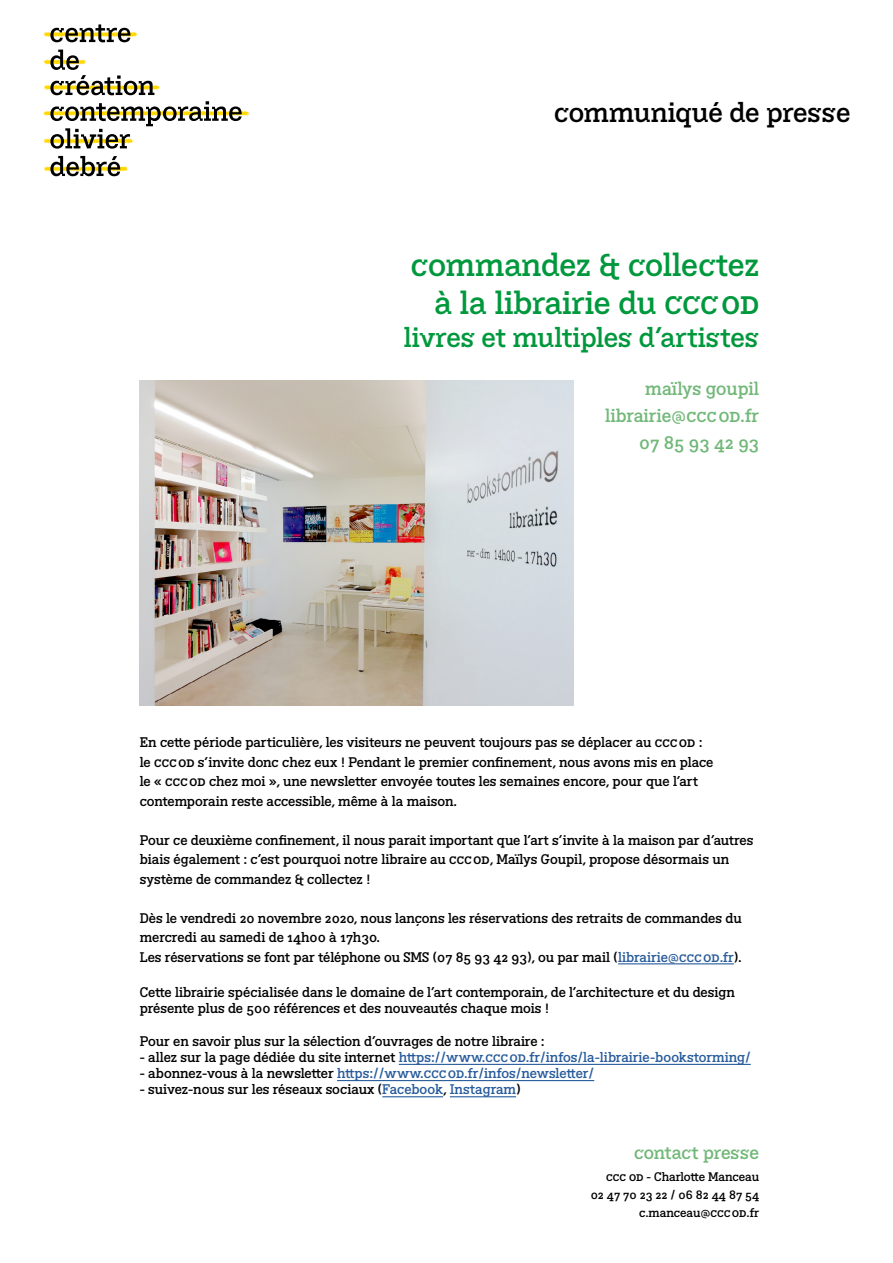
<style>
.page{position:relative;width:893px;height:1263px;background:#fff}
.page>*{position:absolute;margin:0;border:0;box-sizing:border-box;transform-origin:0 0}
.t1{font:31.5px "BVHCCCOD Titrage";letter-spacing:-.01em;color:#00983d}
.t2{font:27px "BVHCCCOD Titrage";color:#00983d}
.t3{font:27px "BVHCCCOD Titrage";letter-spacing:-.01em;color:#000}
.t4{font:18px/27px "BVHCCCOD";color:#72b879;text-align:right}
.t5{font:18px "BVHCCCOD Titrage";letter-spacing:-.01em;color:#72b879}
.t6{font:13.5px/19.5px "BVHCCCOD";letter-spacing:-.005em;color:#000}
.t7{font:13.5px "BVHCCCOD";letter-spacing:-.005em;color:#275b9b}
.t8{font:12px/18px "BVHCCCOD";letter-spacing:-.005em;color:#000;text-align:right}
.s1{color:#275b9b}
.s2{color:#000}
</style>
<div class="page">
<img style="left:43px;top:31px;width:207px;height:141px">
<svg style="left:50px;top:24px;width:80px;height:18px"></svg>
<svg style="left:50px;top:50px;width:104px;height:45px"></svg>
<svg style="left:50px;top:101px;width:192px;height:48px"></svg>
<svg style="left:50px;top:156px;width:70px;height:20px"></svg>
<hr style="left:618px;top:963px;width:116px;height:1px;background:#275b9b">
<hr style="left:399px;top:1064px;width:352px;height:1px;background:#275b9b">
<hr style="left:337px;top:1080px;width:257px;height:1px;background:#275b9b">
<hr style="left:382px;top:1096px;width:61px;height:1px;background:#275b9b">
<hr style="left:450px;top:1096px;width:66px;height:1px;background:#275b9b">
<img style="left:140px;top:380px;width:434px;height:326px">
<h2 class="t3" style="left:554px;top:94px;width:298px">communiqué de presse</h2>
<h1 class="t1" style="left:411px;top:244px;width:350px">commandez &amp; collectez</h1>
<h1 class="t1" style="left:434px;top:282px;width:326px">à la librairie du cccod</h1>
<h2 class="t2" style="left:404px;top:319px;width:357px">livres et multiples d’artistes</h2>
<h3 class="t4" style="left:605px;top:376px;width:155px">maïlys goupil librairie@cccod.fr<br>07 85 93 42 93</h3>
<p class="t6" style="left:140px;top:733px;width:575px">En cette période particulière, les visiteurs ne peuvent toujours pas se déplacer au cccod : le cccod s’invite donc chez eux ! Pendant le premier confinement, nous avons mis en place le « cccod chez moi », une newsletter envoyée toutes les semaines encore, pour que l’art contemporain reste accessible, même à la maison.</p>
<p class="t6" style="left:140px;top:831px;width:615px">Pour ce deuxième confinement, il nous parait important que l’art s’invite à la maison par d’autres biais également : c’est pourquoi notre libraire au cccod, Maïlys Goupil, propose désormais un système de commandez &amp; collectez !</p>
<p class="t6" style="left:140px;top:909px;width:603px">Dès le vendredi 20 novembre 2020, nous lançons les réservations des retraits de commandes du mercredi au samedi de 14h00 à 17h30.<br>Les réservations se font par téléphone ou SMS (07 85 93 42 93), ou par mail (<span class="s1">librairie@cccod.fr</span>).</p>
<p class="t6" style="left:140px;top:985px;width:597px;line-height:16.2px">Cette librairie spécialisée dans le domaine de l’art contemporain, de l’architecture et du design présente plus de 500 références et des nouveautés chaque mois !</p>
<p class="t6" style="left:140px;top:1032px;width:406px">Pour en savoir plus sur la sélection d’ouvrages de notre libraire :</p>
<p class="t7" style="left:140px;top:1048px;width:612px"><span class="s2">- allez sur la page dédiée du site internet</span> https://www.cccod.fr/infos/la-librairie-bookstorming/</p>
<p class="t7" style="left:140px;top:1064px;width:456px"><span class="s2">- abonnez-vous à la newsletter</span> https://www.cccod.fr/infos/newsletter/</p>
<p class="t6" style="left:140px;top:1080px;width:382px">- suivez-nous sur les réseaux sociaux (<span class="s1">Facebook</span>, <span class="s1">Instagram</span>)</p>
<h3 class="t5" style="left:634px;top:1140px;width:127px">contact presse</h3>
<p class="t8" style="left:591px;top:1168px;width:170px">ccc od - Charlotte Manceau<br>02 47 70 23 22 / 06 82 44 87 54 c.manceau@cccod.fr</p>
</div>
